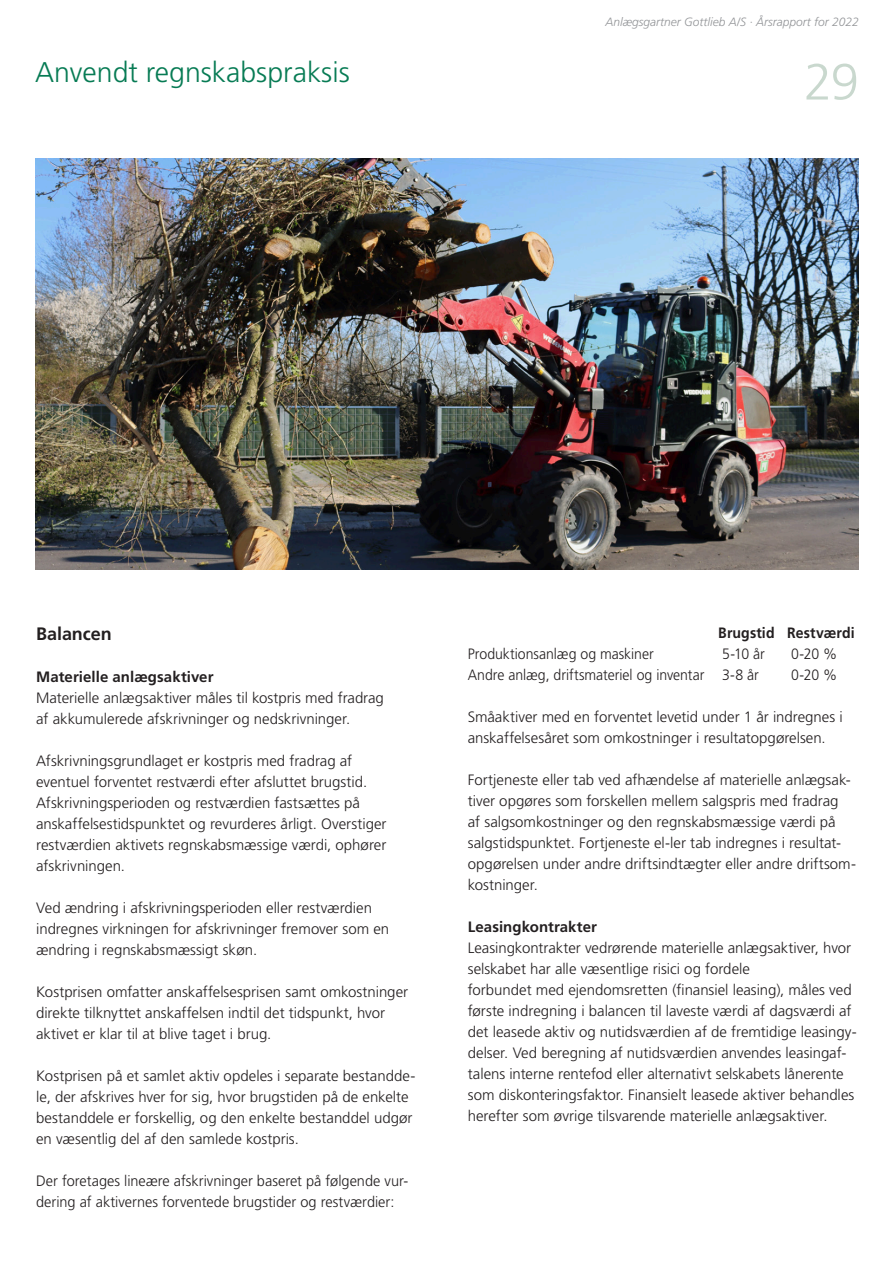
<style>
.page{position:relative;width:893px;height:1263px;background:#fff}
.page>*{position:absolute;margin:0;border:0;box-sizing:border-box;transform-origin:0 0}
.t1{font:300 51px "Frutiger";color:#c9d8ce}
.t2{font:300 28.5px "Frutiger";color:#077b54}
.t3{font:700 18px "Frutiger";letter-spacing:-.005em;color:#231f20}
.t4{font:300 15px/21px "Frutiger";color:#231f20}
.t5{font:300 15px "Frutiger";color:#231f20;scale:.94 1}
.t6{font:700 15px "Frutiger";letter-spacing:.005em;color:#231f20}
.t7{font:700 15px "Frutiger";letter-spacing:.005em;color:#231f20;scale:.94 1}
.t8{font:italic 300 12px "Frutiger";color:#939598}
</style>
<div class="page">
<img style="left:35px;top:158px;width:824px;height:412px">
<p class="t2" style="left:35px;top:56px;width:316px">Anvendt regnskabspraksis</p>
<p class="t8" style="left:606px;top:15px;width:255px">Anlægsgartner Gottlieb A/S · Årsrapport for 2022</p>
<h1 class="t1" style="left:804px;top:53px;width:57px">29</h1>
<p class="t3" style="left:36px;top:623px;width:77px">Balancen</p>
<p class="t6" style="left:36px;top:668px;width:179px">Materielle anlægsaktiver</p>
<p class="t4" style="left:36px;top:687px;width:349px">Materielle anlægsaktiver måles til kostpris med fradrag af akkumulerede afskrivninger og nedskrivninger.</p>
<p class="t4" style="left:36px;top:750px;width:333px">Afskrivningsgrundlaget er kostpris med fradrag af eventuel forventet restværdi efter afsluttet brugstid.</p>
<p class="t4" style="left:36px;top:792px;width:352px">Afskrivningsperioden og restværdien fastsættes på anskaffelsestidspunktet og revurderes årligt. Overstiger</p>
<p class="t4" style="left:36px;top:834px;width:352px">restværdien aktivets regnskabsmæssige værdi, ophører afskrivningen.</p>
<p class="t4" style="left:36px;top:897px;width:355px">Ved ændring i afskrivningsperioden eller restværdien indregnes virkningen for afskrivninger fremover som en ændring i regnskabsmæssigt skøn.</p>
<p class="t4" style="left:36px;top:981px;width:374px">Kostprisen omfatter anskaffelsesprisen samt omkostninger direkte tilknyttet anskaffelsen indtil det tidspunkt, hvor aktivet er klar til at blive taget i brug.</p>
<p class="t4" style="left:36px;top:1065px;width:381px">Kostprisen på et samlet aktiv opdeles i separate bestandde&shy;le, der afskrives hver for sig, hvor brugstiden på de enkelte bestanddele er forskellig, og den enkelte bestanddel udgør en væsentlig del af den samlede kostpris.</p>
<p class="t4" style="left:36px;top:1170px;width:374px">Der foretages lineære afskrivninger baseret på følgende vur&shy;dering af aktivernes forventede brugstider og restværdier:</p>
<p class="t7" style="left:718px;top:624px;width:147px">Brugstid Restværdi</p>
<p class="t5" style="left:468px;top:645px;width:200px">Produktionsanlæg og maskiner</p>
<p class="t5" style="left:722px;top:645px;width:47px">5-10 år</p>
<p class="t5" style="left:791px;top:645px;width:51px">0-20 %</p>
<p class="t5" style="left:468px;top:666px;width:311px">Andre anlæg, driftsmateriel og inventar 3-8 år</p>
<p class="t5" style="left:791px;top:666px;width:51px">0-20 %</p>
<p class="t4" style="left:468px;top:706px;width:377px">Småaktiver med en forventet levetid under 1 år indregnes i anskaffelsesåret som omkostninger i resultatopgørelsen.</p>
<p class="t4" style="left:468px;top:769px;width:390px">Fortjeneste eller tab ved afhændelse af materielle anlægsak&shy;tiver opgøres som forskellen mellem salgspris med fradrag<br>af salgsomkostninger og den regnskabsmæssige værdi på salgstidspunktet. Fortjeneste el-ler tab indregnes i resultat&shy;opgørelsen under andre driftsindtægter eller andre driftsom&shy;kostninger.</p>
<p class="t6" style="left:468px;top:918px;width:131px">Leasingkontrakter</p>
<p class="t4" style="left:468px;top:937px;width:385px">Leasingkontrakter vedrørende materielle anlægsaktiver, hvor selskabet har alle væsentlige risici og fordele</p>
<p class="t4" style="left:468px;top:979px;width:390px">forbundet med ejendomsretten (finansiel leasing), måles ved første indregning i balancen til laveste værdi af dagsværdi af det leasede aktiv og nutidsværdien af de fremtidige leasingy&shy;delser. Ved beregning af nutidsværdien anvendes leasingaf&shy;talens interne rentefod eller alternativt selskabets lånerente som diskonteringsfaktor. Finansielt leasede aktiver behandles herefter som øvrige tilsvarende materielle anlægsaktiver.</p>
</div>
